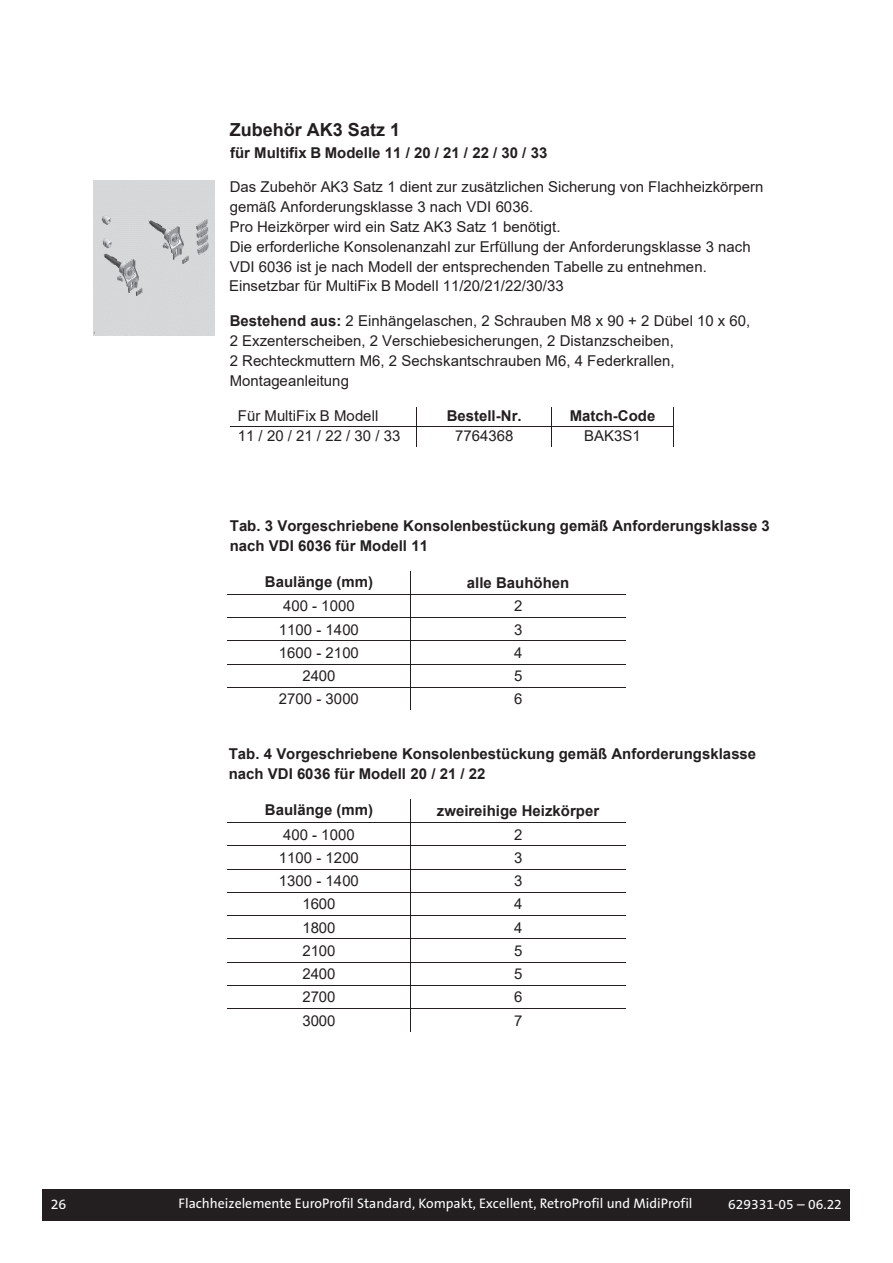
<style>
.page{position:relative;width:893px;height:1263px;background:#fff}
.page>*{position:absolute;margin:0;border:0;box-sizing:border-box;transform-origin:0 0}
.t1{font:700 18px "Arial";color:#231f20}
.t2{font:15px/19.8px "Arial";color:#231f20}
.t3{font:700 15px/20px "Arial";color:#231f20}
.t4{font:14.25px "The Sans B5 Plain";color:#fff}
.t5{font:13.8px "The Sans B5 Plain";color:#fff}
.s1{font-weight:700}
</style>
<div class="page">
<div style="left:43px;top:1188px;width:807px;height:32px;background:#231f20"></div>
<hr style="left:230px;top:426px;width:444px;height:1px;background:#231f20">
<svg style="left:416px;top:407px;width:1px;height:40px"></svg>
<svg style="left:551px;top:407px;width:1px;height:40px"></svg>
<svg style="left:673px;top:407px;width:1px;height:40px"></svg>
<hr style="left:228px;top:594px;width:398px;height:1px;background:#231f20">
<hr style="left:228px;top:617px;width:398px;height:1px;background:#231f20">
<hr style="left:228px;top:640px;width:398px;height:1px;background:#231f20">
<hr style="left:228px;top:664px;width:398px;height:1px;background:#231f20">
<hr style="left:228px;top:687px;width:398px;height:1px;background:#231f20">
<svg style="left:410px;top:571px;width:1px;height:139px"></svg>
<hr style="left:228px;top:822px;width:398px;height:1px;background:#231f20">
<hr style="left:228px;top:845px;width:398px;height:1px;background:#231f20">
<hr style="left:228px;top:869px;width:398px;height:1px;background:#231f20">
<hr style="left:228px;top:892px;width:398px;height:1px;background:#231f20">
<hr style="left:228px;top:915px;width:398px;height:1px;background:#231f20">
<hr style="left:228px;top:938px;width:398px;height:1px;background:#231f20">
<hr style="left:228px;top:962px;width:398px;height:1px;background:#231f20">
<hr style="left:228px;top:985px;width:398px;height:1px;background:#231f20">
<hr style="left:228px;top:1008px;width:398px;height:1px;background:#231f20">
<svg style="left:410px;top:800px;width:1px;height:231px"></svg>
<img style="left:93px;top:180px;width:121px;height:155px">
<p class="t1" style="left:230px;top:120px;width:172px">Zubehör AK3 Satz 1</p>
<p class="t3" style="left:230px;top:143px;width:319px">für Multifix B Modelle 11 / 20 / 21 / 22 / 30 / 33</p>
<p class="t2" style="left:230px;top:177px;width:535px">Das Zubehör AK3 Satz 1 dient zur zusätzlichen Sicherung von Flachheizkörpern gemäß Anforderungsklasse 3 nach VDI 6036.<br>Pro Heizkörper wird ein Satz AK3 Satz 1 benötigt.<br>Die erforderliche Konsolenanzahl zur Erfüllung der Anforderungsklasse 3 nach VDI 6036 ist je nach Modell der entsprechenden Tabelle zu entnehmen.</p>
<p class="t2" style="left:229px;top:276px;width:336px">Einsetzbar für MultiFix B Modell 11/20/21/22/30/33</p>
<p class="t2" style="left:230px;top:311px;width:522px"><span class="s1">Bestehend aus:</span> 2 Einhängelaschen, 2 Schrauben M8 x 90 + 2 Dübel 10 x 60, 2 Exzenterscheiben, 2 Verschiebesicherungen, 2 Distanzscheiben,<br>2 Rechteckmuttern M6, 2 Sechskantschrauben M6, 4 Federkrallen, Montageanleitung</p>
<p class="t3" style="left:447px;top:405px;width:76px">Bestell-Nr.</p>
<p class="t3" style="left:570px;top:405px;width:87px">Match-Code</p>
<p class="t2" style="left:238px;top:426px;width:164px">11 / 20 / 21 / 22 / 30 / 33</p>
<p class="t2" style="left:455px;top:426px;width:60px">7764368</p>
<p class="t2" style="left:584px;top:426px;width:58px">BAK3S1</p>
<p class="t2" style="left:238px;top:406px;width:142px">Für MultiFix B Modell</p>
<p class="t3" style="left:230px;top:515px;width:542px">Tab. 3 Vorgeschriebene Konsolenbestückung gemäß Anforderungsklasse 3 nach VDI 6036 für Modell 11</p>
<p class="t3" style="left:265px;top:572px;width:110px">Baulänge (mm)</p>
<p class="t3" style="left:467px;top:573px;width:104px">alle Bauhöhen</p>
<p class="t2" style="left:283px;top:596px;width:73px">400 - 1000</p>
<p class="t2" style="left:514px;top:596px;width:10px">2</p>
<p class="t2" style="left:279px;top:619px;width:81px">1100 - 1400</p>
<p class="t2" style="left:514px;top:619px;width:10px">3</p>
<p class="t2" style="left:279px;top:643px;width:81px">1600 - 2100</p>
<p class="t2" style="left:514px;top:643px;width:10px">4</p>
<p class="t2" style="left:302px;top:666px;width:35px">2400</p>
<p class="t2" style="left:514px;top:666px;width:10px">5</p>
<p class="t2" style="left:279px;top:689px;width:81px">2700 - 3000</p>
<p class="t2" style="left:514px;top:689px;width:10px">6</p>
<p class="t3" style="left:229px;top:744px;width:529px">Tab. 4 Vorgeschriebene Konsolenbestückung gemäß Anforderungsklasse nach VDI 6036 für Modell 20 / 21 / 22</p>
<p class="t3" style="left:265px;top:800px;width:110px">Baulänge (mm)</p>
<p class="t3" style="left:437px;top:801px;width:164px">zweireihige Heizkörper</p>
<p class="t2" style="left:283px;top:824px;width:73px">400 - 1000</p>
<p class="t2" style="left:514px;top:824px;width:10px">2</p>
<p class="t2" style="left:279px;top:848px;width:81px">1100 - 1200</p>
<p class="t2" style="left:514px;top:848px;width:10px">3</p>
<p class="t2" style="left:279px;top:871px;width:81px">1300 - 1400</p>
<p class="t2" style="left:514px;top:871px;width:10px">3</p>
<p class="t2" style="left:302px;top:894px;width:35px">1600</p>
<p class="t2" style="left:514px;top:894px;width:10px">4</p>
<p class="t2" style="left:302px;top:917px;width:35px">1800</p>
<p class="t2" style="left:514px;top:917px;width:10px">4</p>
<p class="t2" style="left:302px;top:941px;width:35px">2100</p>
<p class="t2" style="left:514px;top:941px;width:10px">5</p>
<p class="t2" style="left:302px;top:964px;width:35px">2400</p>
<p class="t2" style="left:514px;top:964px;width:10px">5</p>
<p class="t2" style="left:302px;top:987px;width:35px">2700</p>
<p class="t2" style="left:514px;top:987px;width:10px">6</p>
<p class="t2" style="left:302px;top:1011px;width:35px">3000</p>
<p class="t2" style="left:514px;top:1011px;width:10px">7</p>
<p class="t4" style="left:51px;top:1198px;width:17px">26</p>
<p class="t5" style="left:179px;top:1198px;width:515px">Flachheizelemente EuroProfil Standard, Kompakt, Excellent, RetroProfil und MidiProfil</p>
<p class="t5" style="left:728px;top:1197px;width:115px">629331-05 – 06.22</p>
<p class="t5" style="left:728px;top:1201px;width:115px;rotate:-2deg">629331-02 – 21.10</p>
</div>
